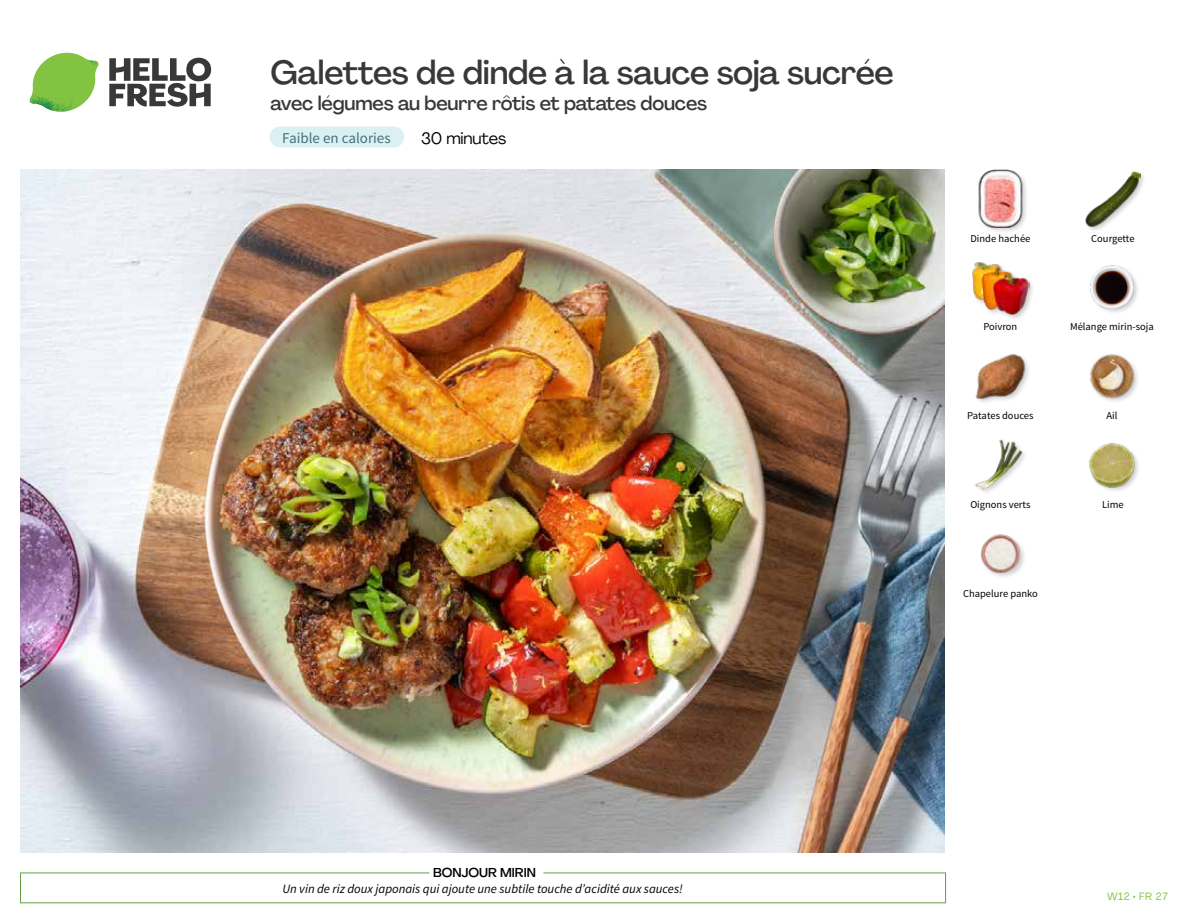
<style>
.page{position:relative;width:1188px;height:918px;background:#fff}
.page>*{position:absolute;margin:0;border:0;box-sizing:border-box;transform-origin:0 0}
.t1{font:500 33px "Agrandir";letter-spacing:-.01em;color:#383839}
.t2{font:500 19.5px "Agrandir";letter-spacing:-.01em;color:#383839}
.t3{font:16.5px "Agrandir";letter-spacing:-.01em;color:#000}
.t4{font:15px "Source Sans Pro";color:#43717b}
.t5{font:italic 12.75px "Source Sans Pro";color:#000}
.t6{font:500 12.75px "Agrandir";color:#000}
.t7{font:10.5px "Source Sans Pro";color:#000}
.t8{font:10.5px "Agrandir";letter-spacing:.05em;color:#82c341}
</style>
<div class="page">
<div style="left:270px;top:127px;width:134px;height:20px;background:#dbf0f2;border-radius:10px"></div>
<svg style="left:109px;top:57px;width:102px;height:50px"></svg>
<svg style="left:34px;top:53px;width:62px;height:40px"></svg>
<img style="left:67px;top:53px;width:32px;height:26px">
<img style="left:33px;top:75px;width:59px;height:11px">
<img style="left:29px;top:79px;width:61px;height:33px">
<img style="left:65px;top:86px;width:27px;height:25px">
<div style="left:20px;top:873px;width:926px;height:30px;border:1px solid #609f43"></div>
<div style="left:429px;top:865px;width:114px;height:15px;background:#fff"></div>
<img style="left:21px;top:170px;width:924px;height:682px">
<img style="left:981px;top:534px;width:43px;height:43px">
<div style="left:1089px;top:443px;width:52px;height:50px;background:#000;opacity:.2"></div>
<img style="left:1089px;top:443px;width:48px;height:47px">
<img style="left:975px;top:439px;width:50px;height:54px">
<img style="left:1090px;top:354px;width:48px;height:48px">
<img style="left:975px;top:354px;width:54px;height:48px">
<img style="left:1090px;top:265px;width:48px;height:48px">
<div style="left:972px;top:261px;width:63px;height:61px;background:#000;opacity:.2"></div>
<img style="left:972px;top:261px;width:57px;height:55px">
<div style="left:1084px;top:171px;width:63px;height:62px;background:#000;opacity:.2"></div>
<img style="left:1084px;top:171px;width:57px;height:56px">
<div style="left:978px;top:169px;width:50px;height:65px;background:#000;opacity:.2"></div>
<img style="left:978px;top:170px;width:50px;height:57px">
<h1 class="t1" style="left:271px;top:52px;width:625px">Galettes de dinde à la sauce soja sucrée</h1>
<h2 class="t2" style="left:271px;top:91px;width:438px">avec légumes au beurre rôtis et patates douces</h2>
<h3 class="t4" style="left:282px;top:128px;width:110px">Faible en calories</h3>
<h3 class="t3" style="left:421px;top:128px;width:87px">30 minutes</h3>
<p class="t7" style="left:971px;top:232px;width:61px">Dinde hachée</p>
<p class="t7" style="left:1091px;top:232px;width:45px">Courgette</p>
<p class="t7" style="left:983px;top:320px;width:35px">Poivron</p>
<p class="t7" style="left:1070px;top:320px;width:85px">Mélange mirin-soja</p>
<p class="t7" style="left:967px;top:409px;width:68px">Patates douces</p>
<p class="t7" style="left:1106px;top:409px;width:12px">Ail</p>
<p class="t7" style="left:970px;top:498px;width:62px">Oignons verts</p>
<p class="t7" style="left:1102px;top:498px;width:23px">Lime</p>
<p class="t7" style="left:963px;top:587px;width:76px">Chapelure panko</p>
<p class="t6" style="left:433px;top:864px;width:104px">BONJOUR MIRIN</p>
<p class="t5" style="left:282px;top:881px;width:402px">Un vin de riz doux japonais qui ajoute une subtile touche d’acidité aux sauces!</p>
<p class="t8" style="left:1107px;top:890px;width:62px">W12 • FR 27</p>
</div>
